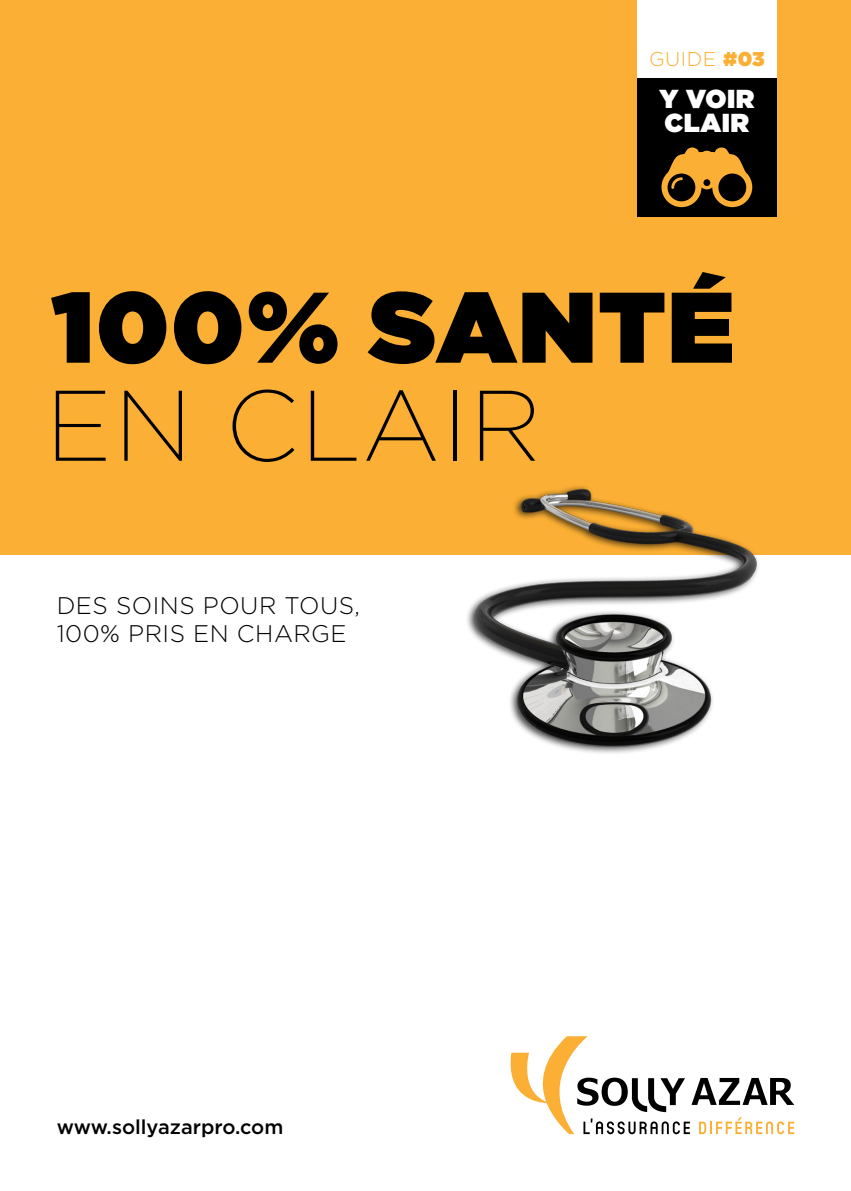
<style>
.page{position:relative;width:851px;height:1191px;background:#fff}
.page>*{position:absolute;margin:0;border:0;box-sizing:border-box;transform-origin:0 0}
.t1{font:900 100px "Gotham";letter-spacing:.02em;color:#000}
.t2{font:200 100px "Gotham";letter-spacing:.02em;color:#000}
.t3{font:900 26px/24px "Gotham";letter-spacing:.02em;color:#fff}
.t4{font:300 24px/28px "Gotham";letter-spacing:.02em;color:#000}
.t5{font:500 20px "Gotham";color:#000}
.t6{font:300 20px "Gotham";color:#fbaf34}
.s1{font-weight:900}
</style>
<div class="page">
<div style="left:0;top:0;width:850px;height:555px;background:#fbaf34"></div>
<svg style="left:510px;top:1036px;width:284px;height:98px"></svg>
<div style="left:637px;top:78px;width:139px;height:139px;background:#000"></div>
<svg style="left:661px;top:147px;width:91px;height:60px"></svg>
<div style="left:637px;top:0;width:139px;height:78px;background:#fff"></div>
<img style="left:467px;top:486px;width:291px;height:268px">
<p class="t6" style="left:649px;top:47px;width:117px">GUIDE <span class="s1">#03</span></p>
<p class="t3" style="left:659px;top:86px;width:97px">Y VOIR<br>CLAIR</p>
<h1 class="t1" style="left:52px;top:255px;width:683px">100% SANTÉ</h1>
<h1 class="t2" style="left:45px;top:363px;width:498px">EN CLAIR</h1>
<p class="t4" style="left:57px;top:591px;width:305px">DES SOINS POUR TOUS,<br>100% PRIS EN CHARGE</p>
<p class="t5" style="left:57px;top:1114px;width:228px">www.sollyazarpro.com</p>
</div>
